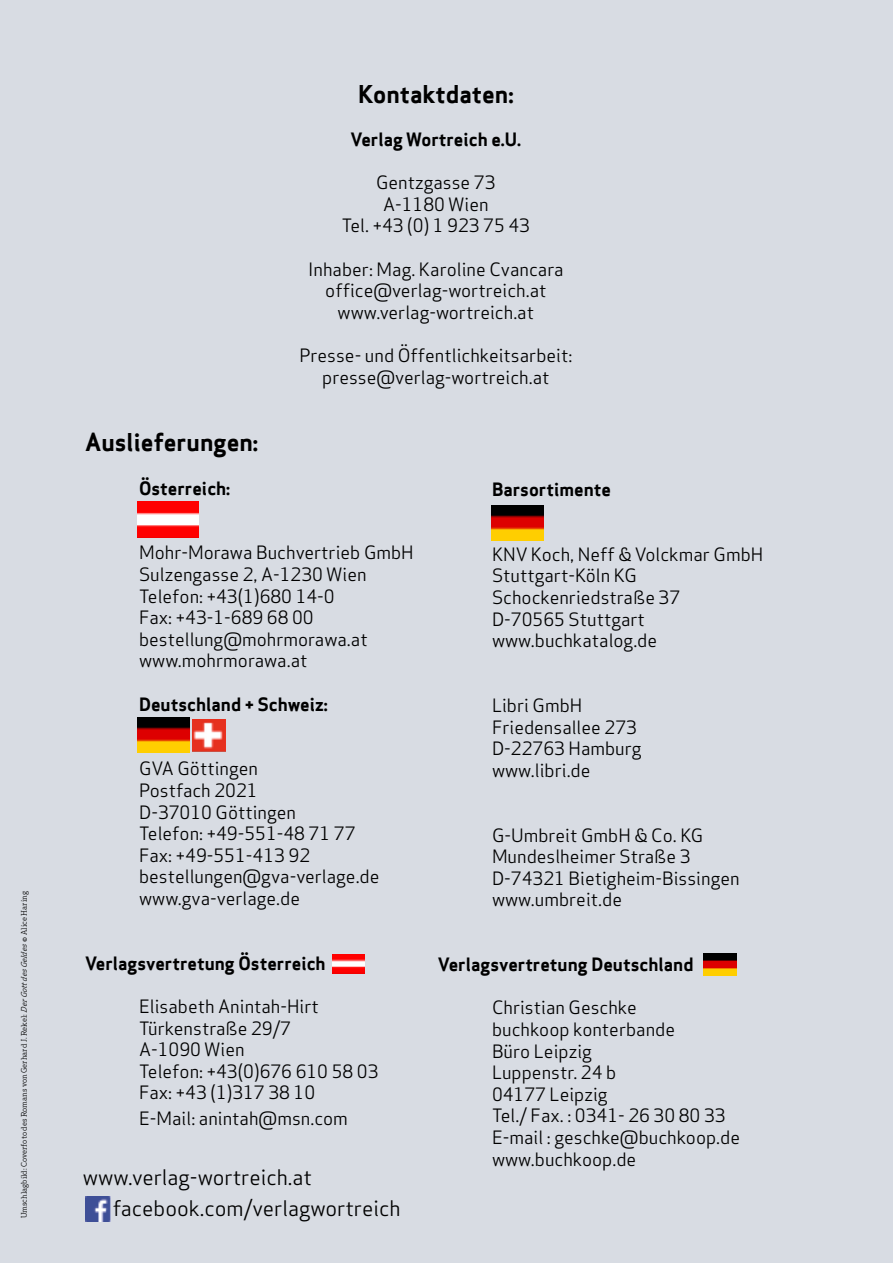
<style>
.page{position:relative;width:893px;height:1263px;background:#d8dce3}
.page>*{position:absolute;margin:0;border:0;box-sizing:border-box;transform-origin:0 0}
.t1{font:30px "Apex Sans";color:#646363}
.t2{font:700 24px "Apex Sans";color:#000}
.t3{font:21px "Apex Sans";color:#000}
.t4{font:18px/21.6px "Apex Sans";color:#000}
.t5{font:700 18px "Apex Sans";color:#000}
.t6{font:7.5px "Apex Serif";color:#000}
.s1{font-style:italic}
</style>
<div class="page">
<img style="left:85px;top:1197px;width:25px;height:25px">
<img style="left:137px;top:502px;width:61px;height:36px">
<img style="left:137px;top:717px;width:52px;height:36px">
<img style="left:193px;top:719px;width:33px;height:32px">
<img style="left:491px;top:505px;width:52px;height:36px">
<img style="left:333px;top:954px;width:31px;height:20px">
<img style="left:704px;top:953px;width:33px;height:22px">
<p class="t6" style="left:19px;top:1218px;width:328px;rotate:-90deg">Umschlagbild: Coverfoto des Romans von Gerhard J. Rekel: <span class="s1">DerGottdesGeldes</span>© Alice Haring</p>
<h2 class="t2" style="left:85px;top:427px;width:184px">Auslieferungen:</h2>
<p class="t5" style="left:139px;top:476px;width:100px">Österreich:</p>
<h2 class="t2" style="left:358px;top:78px;width:166px">Kontaktdaten:</h2>
<p class="t5" style="left:351px;top:128px;width:172px">Verlag Wortreich e.U.</p>
<p class="t4" style="left:342px;top:170px;width:190px;text-align:center">Gentzgasse 73<br>A-1180 Wien<br>Tel. +43 (0) 1 923 75 43</p>
<p class="t4" style="left:308px;top:256px;width:257px;text-align:center">Inhaber: Mag. Karoline Cvancara office@verlag-wortreich.at www.verlag-wortreich.at</p>
<p class="t4" style="left:299px;top:343px;width:274px;text-align:center">Presse- und Öffentlichkeitsarbeit: presse@verlag-wortreich.at</p>
<p class="t5" style="left:492px;top:478px;width:120px">Barsortimente</p>
<p class="t4" style="left:139px;top:540px;width:276px">Mohr-Morawa Buchvertrieb GmbH<br>Sulzengasse 2, A-1230 Wien<br>Telefon: +43(1)680 14-0<br>Fax: +43-1-689 68 00 bestellung@mohrmorawa.at www.mohrmorawa.at</p>
<p class="t5" style="left:139px;top:692px;width:197px">Deutschland + Schweiz:</p>
<p class="t4" style="left:139px;top:756px;width:242px">GVA Göttingen<br>Postfach 2021<br>D-37010 Göttingen<br>Telefon: +49-551-48 71 77<br>Fax: +49-551-413 92 bestellungen@gva-verlage.de www.gva-verlage.de</p>
<p class="t5" style="left:85px;top:951px;width:242px">Verlagsvertretung Österreich</p>
<p class="t4" style="left:139px;top:994px;width:241px">Elisabeth Anintah-Hirt<br>Türkenstraße 29/7<br>A-1090 Wien<br>Telefon: +43(0)676 610 58 03<br>Fax: +43 (1)317 38 10</p>
<p class="t4" style="left:139px;top:1105px;width:210px">E-Mail: anintah@msn.com</p>
<p class="t3" style="left:83px;top:1160px;width:231px">www.verlag-wortreich.at</p>
<h1 class="t1" style="left:85px;top:1164px;width:13px">*</h1>
<p class="t3" style="left:113px;top:1191px;width:289px">facebook.com/verlagwortreich</p>
<p class="t4" style="left:492px;top:542px;width:273px">KNV Koch, Neff &amp; Volckmar GmbH<br>Stuttgart-Köln KG<br>Schockenriedstraße 37<br>D-70565 Stuttgart www.buchkatalog.de</p>
<p class="t4" style="left:492px;top:693px;width:151px">Libri GmbH<br>Friedensallee 273<br>D-22763 Hamburg www.libri.de</p>
<p class="t4" style="left:492px;top:822px;width:249px">G-Umbreit GmbH &amp; Co. KG<br>Mundeslheimer Straße 3<br>D-74321 Bietigheim-Bissingen www.umbreit.de</p>
<p class="t5" style="left:438px;top:953px;width:257px">Verlagsvertretung Deutschland</p>
<p class="t4" style="left:492px;top:995px;width:250px">Christian Geschke<br>buchkoop konterbande<br>Büro Leipzig<br>Luppenstr. 24 b<br>04177 Leipzig<br>Tel./ Fax. : 0341- 26 30 80 33<br>E-mail : geschke@buchkoop.de www.buchkoop.de</p>
</div>
